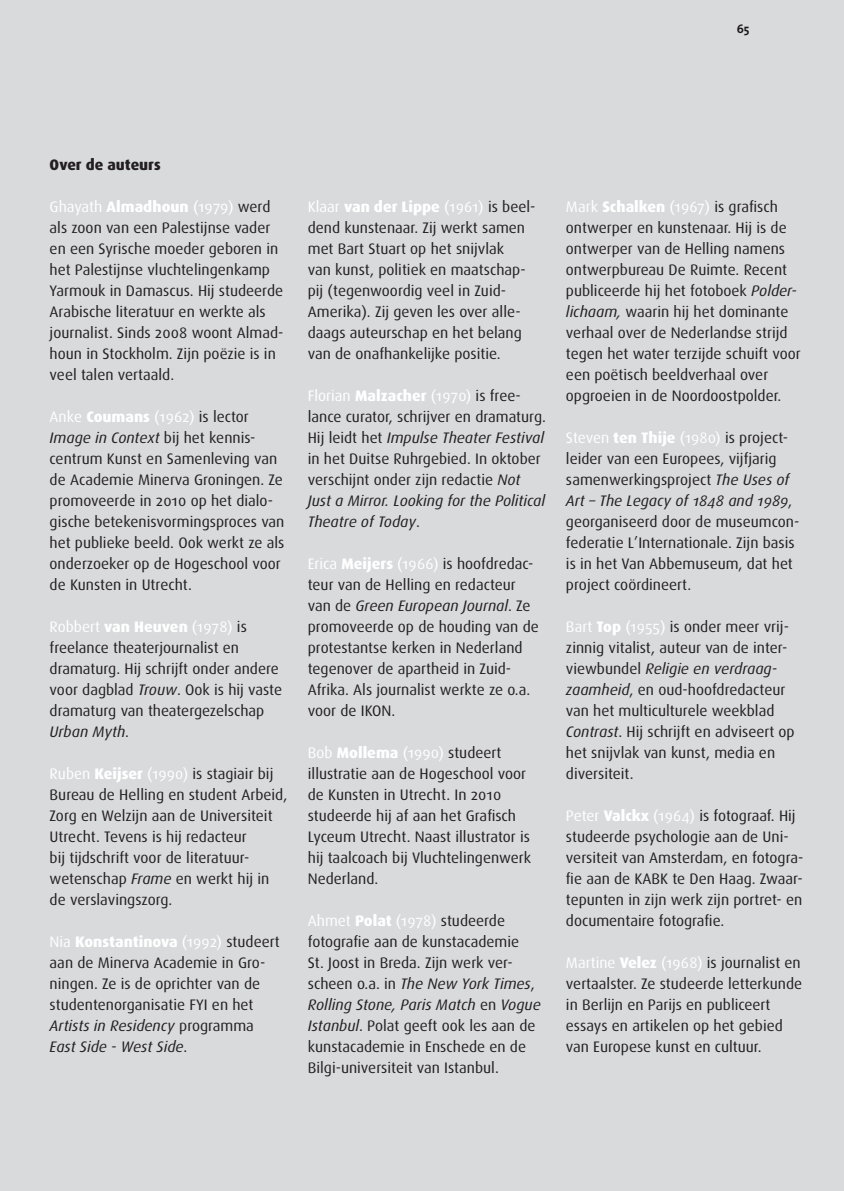
<style>
.page{position:relative;width:844px;height:1191px;background:#fff}
.page>*{position:absolute;margin:0;border:0;box-sizing:border-box;transform-origin:0 0}
.t1{font:15.22px/21px "Dax Pro";color:#231f20}
.t2{font:800 15.22px "Dax Pro";color:#231f20}
.t3{font:700 12.25px "The Sans";color:#231f20}
.s1{color:#fff}
.s2{font-weight:800;color:#fff}
.s3{font-style:italic}
</style>
<div class="page">
<div style="left:0;top:0;width:843px;height:1191px;background:#d9dadc"></div>
<p class="t3" style="left:736px;top:19px;width:14px">65</p>
<p class="t2" style="left:50px;top:155px;width:113px">Over de auteurs</p>
<p class="t1" style="left:50px;top:196px;width:235px"><span class="s1">Ghayath</span> <span class="s2">Almadhoun</span> <span class="s1">(1979)</span> werd als zoon van een Palestijnse vader en een Syrische moeder geboren in het Palestijnse vluchtelingenkamp Yarmouk in Damascus. Hij studeerde Arabische literatuur en werkte als journalist. Sinds 2008 woont Almad&shy;houn in Stockholm. Zijn poëzie is in veel talen vertaald.</p>
<p class="t1" style="left:50px;top:406px;width:236px"><span class="s1">Anke</span> <span class="s2">Coumans</span> <span class="s1">(1962)</span> is lector<br><span class="s3">Image in Context</span> bij het kennis&shy;centrum Kunst en Samenleving van de Academie Minerva Groningen. Ze promoveerde in 2010 op het dialo&shy;gische betekenisvormingsproces van het publieke beeld. Ook werkt ze als onderzoeker op de Hogeschool voor de Kunsten in Utrecht.</p>
<p class="t1" style="left:50px;top:616px;width:234px"><span class="s1">Robbert</span> <span class="s2">van Heuven</span> <span class="s1">(1978)</span> is freelance theaterjournalist en dramaturg. Hij schrijft onder andere voor dagblad <span class="s3">Trouw</span>. Ook is hij vaste dramaturg van theatergezelschap<br><span class="s3">Urban Myth</span>.</p>
<p class="t1" style="left:50px;top:763px;width:239px"><span class="s1">Ruben</span> <span class="s2">Keijser</span> <span class="s1">(1990)</span> is stagiair bij Bureau de Helling en student Arbeid, Zorg en Welzijn aan de Universiteit Utrecht. Tevens is hij redacteur<br>bij tijdschrift voor de literatuur&shy;wetenschap <span class="s3">Frame</span> en werkt hij in de verslavingszorg.</p>
<p class="t1" style="left:50px;top:931px;width:231px"><span class="s1">Nia</span> <span class="s2">Konstantinova</span> <span class="s1">(1992)</span> studeert aan de Minerva Academie in Gro&shy;ningen. Ze is de oprichter van de studentenorganisatie FYI en het<br><span class="s3">Artists in Residency</span> programma<br><span class="s3">East Side - West Side</span>.</p>
<p class="t1" style="left:308px;top:196px;width:229px"><span class="s1">Klaar</span> <span class="s2">van der Lippe</span> <span class="s1">(1961)</span> is beel&shy;dend kunstenaar. Zij werkt samen met Bart Stuart op het snijvlak<br>van kunst, politiek en maatschap&shy;pij (tegenwoordig veel in Zuid--<br>Amerika). Zij geven les over alle&shy;daags auteurschap en het belang van de onafhankelijke positie.</p>
<p class="t1" style="left:308px;top:385px;width:239px"><span class="s1">Florian</span> <span class="s2">Malzacher</span> <span class="s1">(1970)</span> is free&shy;lance curator, schrijver en dramaturg.<br>Hij leidt het <span class="s3">Impulse Theater Festival </span>in het Duitse Ruhrgebied. In oktober verschijnt onder zijn redactie <span class="s3">Not Just a Mirror. Looking for the Political Theatre of Today</span>.</p>
<p class="t1" style="left:308px;top:553px;width:232px"><span class="s1">Erica</span> <span class="s2">Meijers</span> <span class="s1">(1966)</span> is hoofdredac&shy;teur van de Helling en redacteur van de <span class="s3">Green European Journal</span>. Ze promoveerde op de houding van de protestantse kerken in Nederland tegenover de apartheid in Zuid-<br>Afrika. Als journalist werkte ze o.a. voor de IKON.</p>
<p class="t1" style="left:308px;top:742px;width:225px"><span class="s1">Bob</span> <span class="s2">Mollema</span> <span class="s1">(1990)</span> studeert illustratie aan de Hogeschool voor de Kunsten in Utrecht. In 2010 studeerde hij af aan het Grafisch<br>Lyceum Utrecht. Naast illustrator is hij taalcoach bij Vluchtelingenwerk<br>Nederland.</p>
<p class="t1" style="left:308px;top:910px;width:234px"><span class="s1">Ahmet</span> <span class="s2">Polat</span> <span class="s1">(1978)</span> studeerde fotografie aan de kunstacademie<br>St. Joost in Breda. Zijn werk ver&shy;scheen o.a. in <span class="s3">The New York Times</span>, <span class="s3">Rolling Stone, Paris Match</span> en <span class="s3">Vogue Istanbul</span>. Polat geeft ook les aan de kunstacademie in Enschede en de Bilgi-universiteit van Istanbul.</p>
<p class="t1" style="left:566px;top:196px;width:236px"><span class="s1">Mark</span> <span class="s2">Schalken</span> <span class="s1">(1967)</span> is grafisch ontwerper en kunstenaar. Hij is de ontwerper van de Helling namens ontwerpbureau De Ruimte. Recent publiceerde hij het fotoboek <span class="s3">Polder&shy;lichaam,</span> waarin hij het dominante verhaal over de Nederlandse strijd tegen het water terzijde schuift voor een poëtisch beeldverhaal over opgroeien in de Noordoostpolder.</p>
<p class="t1" style="left:566px;top:427px;width:235px"><span class="s1">Steven</span> <span class="s2">ten Thije</span> <span class="s1">(1980)</span> is project&shy;leider van een Europees, vijfjarig samenwerkingsproject <span class="s3">The Uses of Art – The Legacy of 1848 and 1989</span>, georganiseerd door de museumcon&shy;federatie L’Internationale. Zijn basis is in het Van Abbemuseum, dat het project coördineert.</p>
<p class="t1" style="left:566px;top:616px;width:230px"><span class="s1">Bart</span> <span class="s2">Top</span> <span class="s1">(1955)</span> is onder meer vrij&shy;zinnig vitalist, auteur van de inter&shy;viewbundel <span class="s3">Religie en verdraag&shy;zaamheid</span>, en oud-hoofdredacteur van het multiculturele weekblad<br><span class="s3">Contrast</span>. Hij schrijft en adviseert op het snijvlak van kunst, media en diversiteit.</p>
<p class="t1" style="left:566px;top:805px;width:239px"><span class="s1">Peter</span> <span class="s2">Valckx</span> <span class="s1">(1964)</span> is fotograaf. Hij studeerde psychologie aan de Uni&shy;versiteit van Amsterdam, en fotogra&shy;fie aan de KABK te Den Haag. Zwaar&shy;tepunten in zijn werk zijn portret- en documentaire fotografie.</p>
<p class="t1" style="left:566px;top:952px;width:238px"><span class="s1">Martine</span> <span class="s2">Velez</span> <span class="s1">(1968)</span> is journalist en vertaalster. Ze studeerde letterkunde in Berlijn en Parijs en publiceert essays en artikelen op het gebied van Europese kunst en cultuur.</p>
</div>
